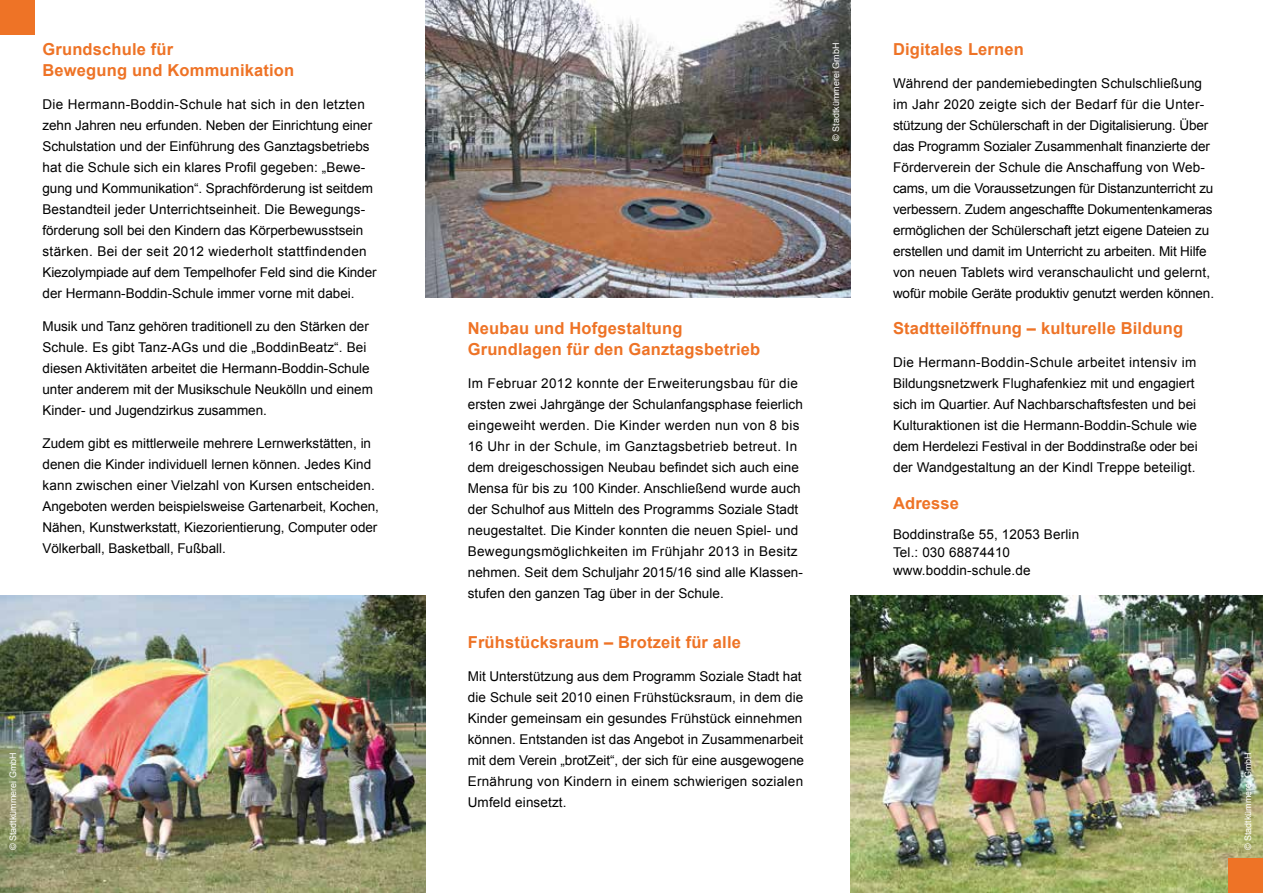
<style>
.page{position:relative;width:1263px;height:893px;background:#fff}
.page>*{position:absolute;margin:0;border:0;box-sizing:border-box;transform-origin:0 0}
.t1{font:700 16.5px/21px "Arial";letter-spacing:.01em;color:#ee7326}
.t2{font:13.5px/21px "Arial";color:#000}
.t3{font:9px "Arial";color:#fff}
</style>
<div class="page">
<img style="left:850px;top:595px;width:413px;height:298px">
<img style="left:425px;top:0;width:425px;height:298px">
<div style="left:0;top:0;width:34px;height:34px;background:#ee7326"></div>
<div style="left:1229px;top:859px;width:34px;height:34px;background:#ee7326"></div>
<img style="left:0;top:595px;width:425px;height:298px">
<p class="t1" style="left:43px;top:39px;width:253px">Grundschule für<br>Bewegung und Kommunikation</p>
<p class="t2" style="left:43px;top:93px;width:335px">Die Hermann-Boddin-Schule hat sich in den letzten zehn Jahren neu erfunden. Neben der Einrichtung einer Schulstation und der Einführung des Ganztagsbetriebs hat die Schule sich ein klares Profil gegeben: „Bewe&shy;gung und Kommunikation“. Sprachförderung ist seitdem Bestandteil jeder Unterrichtseinheit. Die Bewegungs&shy;förderung soll bei den Kindern das Körperbewusstsein stärken. Bei der seit 2012 wiederholt stattfindenden Kiezolympiade auf dem Tempelhofer Feld sind die Kinder der Hermann-Boddin-Schule immer vorne mit dabei.</p>
<p class="t2" style="left:43px;top:315px;width:332px">Musik und Tanz gehören traditionell zu den Stärken der Schule. Es gibt Tanz-AGs und die „BoddinBeatz“. Bei diesen Aktivitäten arbeitet die Hermann-Boddin-Schule unter anderem mit der Musikschule Neukölln und einem Kinder- und Jugendzirkus zusammen.</p>
<p class="t2" style="left:43px;top:433px;width:338px">Zudem gibt es mittlerweile mehrere Lernwerkstätten, in denen die Kinder individuell lernen können. Jedes Kind kann zwischen einer Vielzahl von Kursen entscheiden.<br>Angeboten werden beispielsweise Gartenarbeit, Kochen, Nähen, Kunstwerkstatt, Kiezorientierung, Computer oder Völkerball, Basketball, Fußball.</p>
<p class="t3" style="left:7px;top:850px;width:100px;rotate:-90deg">© Stadtkümmerei GmbH</p>
<p class="t3" style="left:830px;top:141px;width:100px;rotate:-90deg">© Stadtkümmerei GmbH</p>
<p class="t1" style="left:468px;top:318px;width:294px">Neubau und Hofgestaltung<br>Grundlagen für den Ganztagsbetrieb</p>
<p class="t2" style="left:468px;top:373px;width:337px">Im Februar 2012 konnte der Erweiterungsbau für die ersten zwei Jahrgänge der Schulanfangsphase feierlich eingeweiht werden. Die Kinder werden nun von 8 bis 16 Uhr in der Schule, im Ganztagsbetrieb betreut. In dem dreigeschossigen Neubau befindet sich auch eine Mensa für bis zu 100 Kinder. Anschließend wurde auch der Schulhof aus Mitteln des Programms Soziale Stadt neugestaltet. Die Kinder konnten die neuen Spiel- und Bewegungsmöglichkeiten im Frühjahr 2013 in Besitz nehmen. Seit dem Schuljahr 2015/16 sind alle Klassen&shy;stufen den ganzen Tag über in der Schule.</p>
<p class="t1" style="left:468px;top:632px;width:275px">Frühstücksraum – Brotzeit für alle</p>
<p class="t2" style="left:468px;top:666px;width:338px">Mit Unterstützung aus dem Programm Soziale Stadt hat die Schule seit 2010 einen Frühstücksraum, in dem die Kinder gemeinsam ein gesundes Frühstück einnehmen können. Entstanden ist das Angebot in Zusammenarbeit mit dem Verein „brotZeit“, der sich für eine ausgewogene Ernährung von Kindern in einem schwierigen sozialen Umfeld einsetzt.</p>
<p class="t1" style="left:893px;top:39px;width:132px">Digitales Lernen</p>
<p class="t2" style="left:893px;top:72px;width:323px">Während der pandemiebedingten Schulschließung im Jahr 2020 zeigte sich der Bedarf für die Unter&shy;stützung der Schülerschaft in der Digitalisierung. Über das Programm Sozialer Zusammenhalt finanzierte der Förderverein der Schule die Anschaffung von Web&shy;cams, um die Voraussetzungen für Distanzunterricht zu verbessern. Zudem angeschaffte Dokumentenkameras ermöglichen der Schülerschaft jetzt eigene Dateien zu erstellen und damit im Unterricht zu arbeiten. Mit Hilfe von neuen Tablets wird veranschaulicht und gelernt, wofür mobile Geräte produktiv genutzt werden können.</p>
<p class="t1" style="left:893px;top:318px;width:292px">Stadtteilöffnung – kulturelle Bildung</p>
<p class="t2" style="left:893px;top:352px;width:306px">Die Hermann-Boddin-Schule arbeitet intensiv im Bildungsnetzwerk Flughafenkiez mit und engagiert sich im Quartier. Auf Nachbarschaftsfesten und bei Kulturaktionen ist die Hermann-Boddin-Schule wie dem Herdelezi Festival in der Boddinstraße oder bei der Wandgestaltung an der Kindl Treppe beteiligt.</p>
<p class="t1" style="left:893px;top:493px;width:68px">Adresse</p>
<p class="t2" style="left:893px;top:525px;width:188px;line-height:18px">Boddinstraße 55, 12053 Berlin<br>Tel.: 030 68874410 www.boddin-schule.de</p>
<p class="t3" style="left:1242px;top:850px;width:100px;rotate:-90deg">© Stadtkümmerei GmbH</p>
</div>
